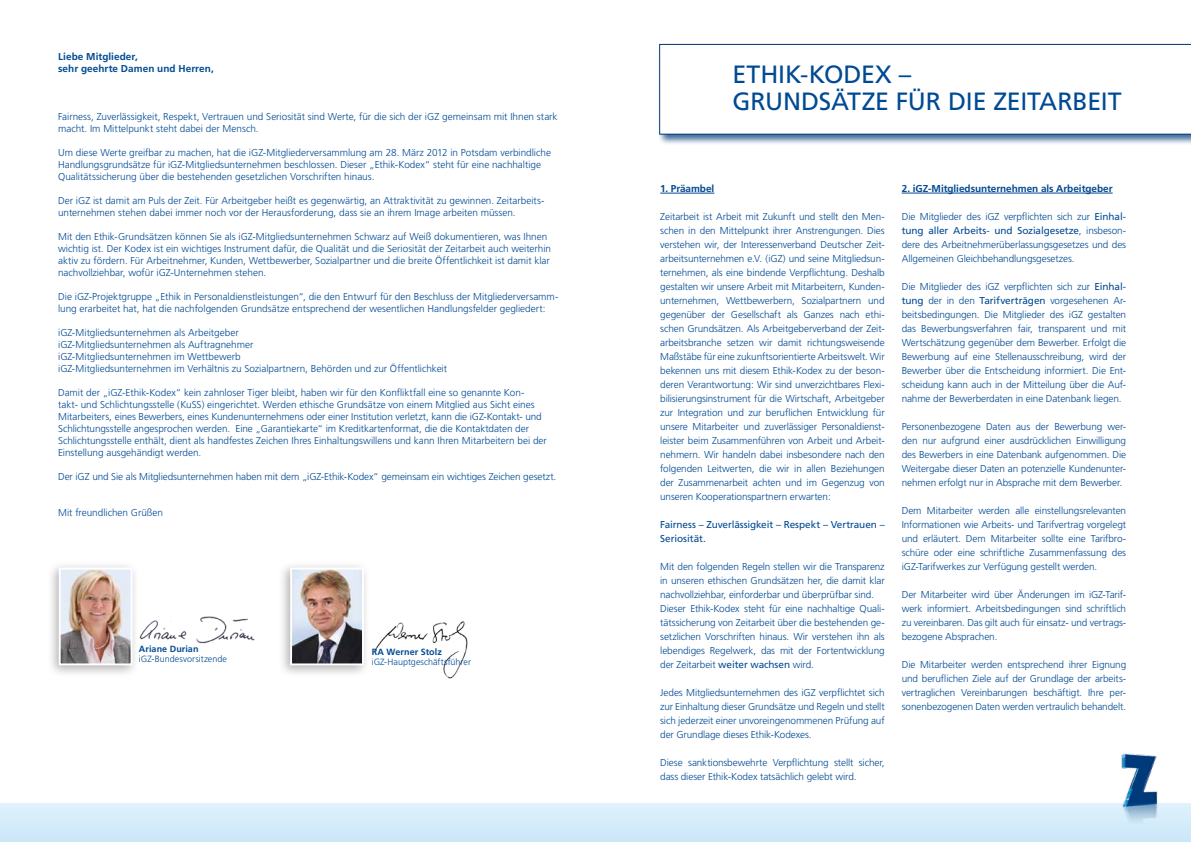
<style>
.page{position:relative;width:1191px;height:842px;background:#fff}
.page>*{position:absolute;margin:0;border:0;box-sizing:border-box;transform-origin:0 0}
.t1{font:25px/27px "Frutiger";letter-spacing:-.005em;color:#004a93}
.t2{font:300 10px/14px "Frutiger";letter-spacing:-.005em;color:#004a93}
.t3{font:700 10px/12px "Frutiger";color:#004a93}
.t4{font:10px/14px "Frutiger";letter-spacing:-.01em;color:#004a93}
.t5{font:300 9px "Frutiger";letter-spacing:.005em;color:#004a93}
.t6{font:700 9px "Frutiger";letter-spacing:.005em;color:#004a93}
.s1{font-weight:400}
</style>
<div class="page">
<hr style="left:660px;top:193px;width:54px;height:1px;background:#004a93">
<hr style="left:901px;top:193px;width:211px;height:1px;background:#004a93">
<div style="left:657px;top:42px;width:534px;height:103px;background:#003b77;opacity:.75"></div>
<svg style="left:659px;top:44px;width:532px;height:91px"></svg>
<div style="left:595px;top:804px;width:596px;height:38px;background:#d4ecfa"></div>
<img style="left:1110px;top:753px;width:60px;height:68px">
<img style="left:139px;top:616px;width:116px;height:28px">
<img style="left:374px;top:621px;width:94px;height:58px">
<div style="left:46px;top:561px;width:93px;height:116px;background:#000;opacity:.3"></div>
<img style="left:62px;top:571px;width:67px;height:91px">
<div style="left:59px;top:568px;width:73px;height:97px;border:2px solid #fff"></div>
<div style="left:278px;top:561px;width:92px;height:116px;background:#000;opacity:.3"></div>
<img style="left:293px;top:571px;width:68px;height:91px">
<div style="left:290px;top:568px;width:74px;height:97px;border:2px solid #fff"></div>
<div style="left:0;top:804px;width:595px;height:38px;background:#d4ecfa"></div>
<p class="t3" style="left:58px;top:50px;width:157px">Liebe Mitglieder,<br>sehr geehrte Damen und Herren,</p>
<p class="t2" style="left:58px;top:111px;width:501px;line-height:12px">Fairness, Zuverlässigkeit, Respekt, Vertrauen und Seriosität sind Werte, für die sich der iGZ gemeinsam mit Ihnen stark macht. Im Mittelpunkt steht dabei der Mensch.</p>
<p class="t2" style="left:58px;top:147px;width:494px;line-height:12px">Um diese Werte greifbar zu machen, hat die iGZ-Mitgliederversammlung am 28. März 2012 in Potsdam verbindliche<br>Handlungsgrundsätze für iGZ-Mitgliedsunternehmen beschlossen. Dieser „Ethik-Kodex“ steht für eine nachhaltige<br>Qualitätssicherung über die bestehenden gesetzlichen Vorschriften hinaus.</p>
<p class="t2" style="left:58px;top:195px;width:487px;line-height:12px">Der iGZ ist damit am Puls der Zeit. Für Arbeitgeber heißt es gegenwärtig, an Attraktivität zu gewinnen. Zeitarbeits&shy;unternehmen stehen dabei immer noch vor der Herausforderung, dass sie an ihrem Image arbeiten müssen.</p>
<p class="t2" style="left:58px;top:231px;width:494px;line-height:12px">Mit den Ethik-Grundsätzen können Sie als iGZ-Mitgliedsunternehmen Schwarz auf Weiß dokumentieren, was Ihnen wichtig ist. Der Kodex ist ein wichtiges Instrument dafür, die Qualität und die Seriosität der Zeitarbeit auch weiterhin aktiv zu fördern. Für Arbeitnehmer, Kunden, Wettbewerber, Sozialpartner und die breite Öffentlichkeit ist damit klar nachvollziehbar, wofür iGZ-Unternehmen stehen.</p>
<p class="t2" style="left:58px;top:291px;width:502px;line-height:12px">Die iGZ-Projektgruppe „Ethik in Personaldienstleistungen“, die den Entwurf für den Beschluss der Mitgliederversamm&shy;lung erarbeitet hat, hat die nachfolgenden Grundsätze entsprechend der wesentlichen Handlungsfelder gegliedert:</p>
<p class="t2" style="left:58px;top:327px;width:390px;line-height:12px">iGZ-Mitgliedsunternehmen als Arbeitgeber<br>iGZ-Mitgliedsunternehmen als Auftragnehmer<br>iGZ-Mitgliedsunternehmen im Wettbewerb<br>iGZ-Mitgliedsunternehmen im Verhältnis zu Sozialpartnern, Behörden und zur Öffentlichkeit</p>
<p class="t2" style="left:58px;top:387px;width:490px;line-height:12px">Damit der „iGZ-Ethik-Kodex“ kein zahnloser Tiger bleibt, haben wir für den Konfliktfall eine so genannte Kon-<br>takt- und Schlichtungsstelle (KuSS) eingerichtet. Werden ethische Grundsätze von einem Mitglied aus Sicht eines Mitarbeiters, eines Bewerbers, eines Kundenunternehmens oder einer Institution verletzt, kann die iGZ-Kontakt- und Schlichtungsstelle angesprochen werden. Eine „Garantiekarte“ im Kreditkartenformat, die die Kontaktdaten der Schlichtungsstelle enthält, dient als handfestes Zeichen Ihres Einhaltungswillens und kann Ihren Mitarbeitern bei der Einstellung ausgehändigt werden.</p>
<p class="t2" style="left:58px;top:470px;width:500px">Der iGZ und Sie als Mitgliedsunternehmen haben mit dem „iGZ-Ethik-Kodex“ gemeinsam ein wichtiges Zeichen gesetzt.</p>
<p class="t2" style="left:58px;top:506px;width:106px">Mit freundlichen Grüßen</p>
<p class="t6" style="left:139px;top:643px;width:61px">Ariane Durian</p>
<p class="t5" style="left:139px;top:654px;width:90px">iGZ-Bundesvorsitzende</p>
<p class="t6" style="left:372px;top:647px;width:72px">RA Werner Stolz</p>
<p class="t5" style="left:372px;top:657px;width:101px">iGZ-Hauptgeschäftsführer</p>
<h1 class="t1" style="left:732px;top:61px;width:180px">Ethik-Kodex –<br>Grundsätze</h1>
<h1 class="t1" style="left:896px;top:88px;width:223px">für die Zeitarbeit</h1>
<p class="t3" style="left:660px;top:183px;width:56px">1. Präambel</p>
<p class="t2" style="left:660px;top:210px;width:226px;text-align:justify">Zeitarbeit ist Arbeit mit Zukunft und stellt den Men&shy;schen in den Mittelpunkt ihrer Anstrengungen. Dies verstehen wir, der Interessenverband Deutscher Zeit&shy;arbeitsunternehmen e.V. (iGZ) und seine Mitgliedsun&shy;ternehmen, als eine bindende Verpflichtung. Deshalb gestalten wir unsere Arbeit mit Mitarbeitern, Kunden&shy;unternehmen, Wettbewerbern, Sozialpartnern und gegenüber der Gesellschaft als Ganzes nach ethi&shy;schen Grundsätzen. Als Arbeitgeberverband der Zeit&shy;arbeitsbranche setzen wir damit richtungsweisende Maßstäbe für eine zukunftsorientierte Arbeitswelt. Wir bekennen uns mit diesem Ethik-Kodex zu der beson&shy;deren Verantwortung: Wir sind unverzichtbares Flexi&shy;bilisierungsinstrument für die Wirtschaft, Arbeitgeber zur Integration und zur beruflichen Entwicklung für unsere Mitarbeiter und zuverlässiger Personaldienst&shy;leister beim Zusammenführen von Arbeit und Arbeit&shy;nehmern. Wir handeln dabei insbesondere nach den folgenden Leitwerten, die wir in allen Beziehungen der Zusammenarbeit achten und im Gegenzug von unseren Kooperationspartnern erwarten:</p>
<p class="t4" style="left:660px;top:518px;width:226px">Fairness – Zuverlässigkeit – Respekt – Vertrauen –<br>Seriosität.</p>
<p class="t2" style="left:660px;top:560px;width:226px">Mit den folgenden Regeln stellen wir die Transparenz in unseren ethischen Grundsätzen her, die damit klar nachvollziehbar, einforderbar und überprüfbar sind.<br>Dieser Ethik-Kodex steht für eine nachhaltige Quali&shy;tätssicherung von Zeitarbeit über die bestehenden ge&shy;setzlichen Vorschriften hinaus. Wir verstehen ihn als lebendiges Regelwerk, das mit der Fortentwicklung der Zeitarbeit <span class="s1">weiter wachsen</span> wird.</p>
<p class="t2" style="left:660px;top:686px;width:226px;text-align:justify">Jedes Mitgliedsunternehmen des iGZ verpflichtet sich zur Einhaltung dieser Grundsätze und Regeln und stellt sich jederzeit einer unvoreingenommenen Prüfung auf der Grundlage dieses Ethik-Kodexes.</p>
<p class="t2" style="left:660px;top:756px;width:226px">Diese sanktionsbewehrte Verpflichtung stellt sicher, dass dieser Ethik-Kodex tatsächlich gelebt wird.</p>
<p class="t3" style="left:901px;top:182px;width:212px">2. iGZ-Mitgliedsunternehmen als Arbeitgeber</p>
<p class="t2" style="left:901px;top:210px;width:226px;text-align:justify">Die Mitglieder des iGZ verpflichten sich zur <span class="s1">Einhal&shy;tung aller Arbeits- und Sozialgesetze</span>, insbeson&shy;dere des Arbeitnehmerüberlassungsgesetzes und des Allgemeinen Gleichbehandlungsgesetzes.</p>
<p class="t2" style="left:901px;top:280px;width:226px;text-align:justify">Die Mitglieder des iGZ verpflichten sich zur <span class="s1">Einhal&shy;tung</span> der in den <span class="s1">Tarifverträgen</span> vorgesehenen Ar&shy;beitsbedingungen. Die Mitglieder des iGZ gestalten das Bewerbungsverfahren fair, transparent und mit Wertschätzung gegenüber dem Bewerber. Erfolgt die Bewerbung auf eine Stellenausschreibung, wird der Bewerber über die Entscheidung informiert. Die Ent&shy;scheidung kann auch in der Mitteilung über die Auf&shy;nahme der Bewerberdaten in eine Datenbank liegen.</p>
<p class="t2" style="left:901px;top:420px;width:226px;text-align:justify">Personenbezogene Daten aus der Bewerbung wer&shy;den nur aufgrund einer ausdrücklichen Einwilligung des Bewerbers in eine Datenbank aufgenommen. Die Weitergabe dieser Daten an potenzielle Kundenunter&shy;nehmen erfolgt nur in Absprache mit dem Bewerber.</p>
<p class="t2" style="left:901px;top:504px;width:226px;text-align:justify">Dem Mitarbeiter werden alle einstellungsrelevanten Informationen wie Arbeits- und Tarifvertrag vorgelegt und erläutert. Dem Mitarbeiter sollte eine Tarifbro&shy;schüre oder eine schriftliche Zusammenfassung des iGZ-Tarifwerkes zur Verfügung gestellt werden.</p>
<p class="t2" style="left:901px;top:588px;width:226px;text-align:justify">Der Mitarbeiter wird über Änderungen im iGZ-Tarif&shy;werk informiert. Arbeitsbedingungen sind schriftlich zu vereinbaren. Das gilt auch für einsatz- und vertrags&shy;bezogene Absprachen.</p>
<p class="t2" style="left:901px;top:658px;width:226px;text-align:justify">Die Mitarbeiter werden entsprechend ihrer Eignung und beruflichen Ziele auf der Grundlage der arbeits&shy;vertraglichen Vereinbarungen beschäftigt. Ihre per&shy;sonenbezogenen Daten werden vertraulich behandelt.</p>
</div>
